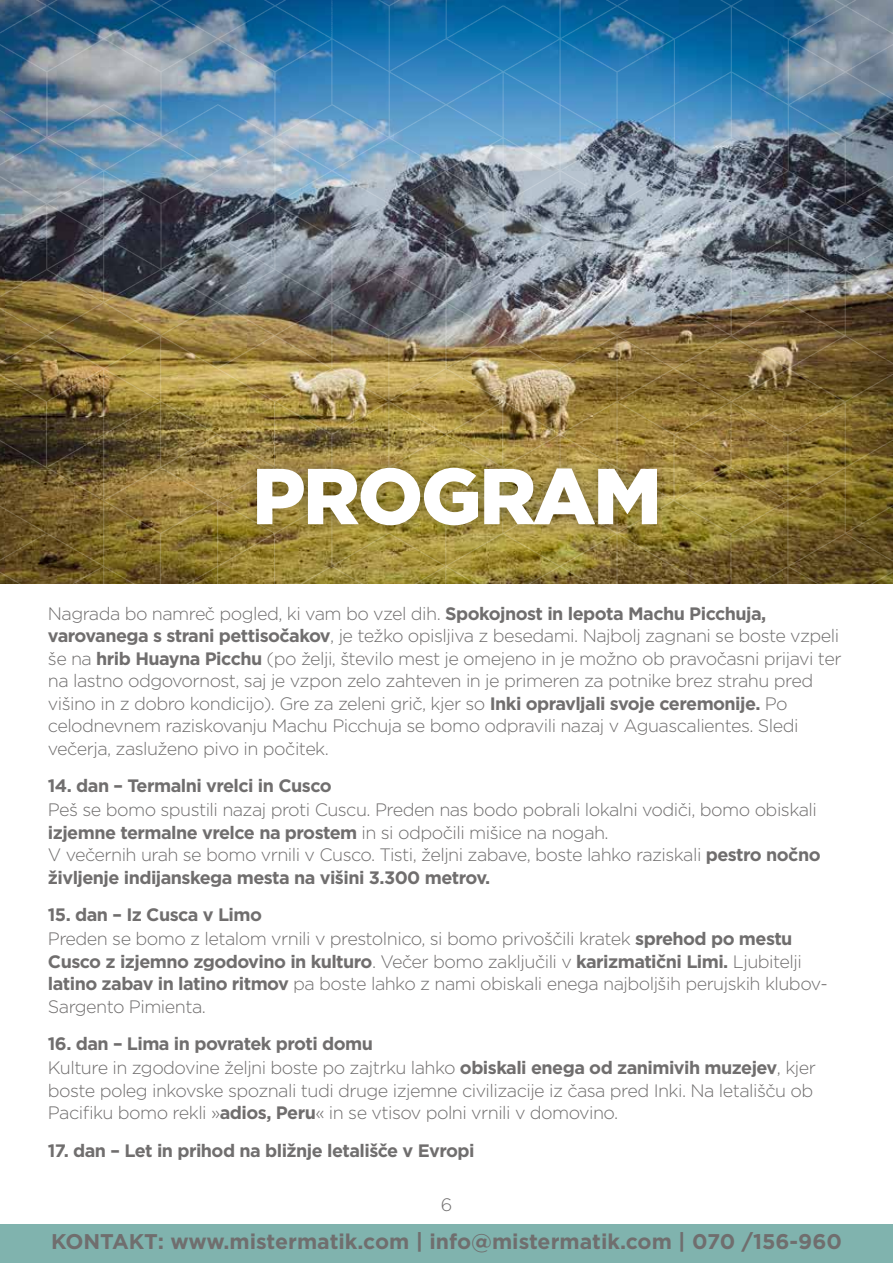
<style>
.page{position:relative;width:893px;height:1263px;background:#fff}
.page>*{position:absolute;margin:0;border:0;box-sizing:border-box;transform-origin:0 0}
.t1{font:900 79.05px "Gotham";letter-spacing:-.03em;color:#fff}
.t2{font:700 21.3px "Gotham";color:#706e6e}
.t3{font:300 18px/22.5px "Gotham";letter-spacing:-.03em;color:#706e6e}
.t4{font:700 18px "Gotham";letter-spacing:-.03em;color:#706e6e}
.s1{font-weight:700}
</style>
<div class="page">
<div style="left:0;top:1224px;width:893px;height:39px;background:#80b3ae"></div>
<img style="left:0;top:0;width:892px;height:584px">
<img style="left:73px;top:434px;width:768px;height:150px">
<h1 class="t1" style="left:252px;top:442px;width:411px">PROGRAM</h1>
<p class="t3" style="left:48px;top:601px;width:795px">Nagrada bo namreč pogled, ki vam bo vzel dih. <span class="s1">Spokojnost in lepota Machu Picchuja, varovanega s strani pettisočakov</span>, je težko opisljiva z besedami. Najbolj zagnani se boste vzpeli še na <span class="s1">hrib Huayna Picchu</span> (po želji, število mest je omejeno in je možno ob pravočasni prijavi ter na lastno odgovornost, saj je vzpon zelo zahteven in je primeren za potnike brez strahu pred višino in z dobro kondicijo). Gre za zeleni grič, kjer so <span class="s1">Inki opravljali svoje ceremonije.</span> Po celodnevnem raziskovanju Machu Picchuja se bomo odpravili nazaj v Aguascalientes. Sledi večerja, zasluženo pivo in počitek.</p>
<p class="t4" style="left:48px;top:774px;width:285px">14. dan – Termalni vrelci in Cusco</p>
<p class="t3" style="left:48px;top:798px;width:774px">Peš se bomo spustili nazaj proti Cuscu. Preden nas bodo pobrali lokalni vodiči, bomo obiskali <span class="s1">izjemne termalne vrelce na prostem</span> in si odpočili mišice na nogah.<br>V večernih urah se bomo vrnili v Cusco. Tisti, željni zabave, boste lahko raziskali <span class="s1">pestro nočno življenje indijanskega mesta na višini 3.300 metrov.</span></p>
<p class="t3" style="left:48px;top:903px;width:781px"><span class="s1">15. dan – Iz Cusca v Limo<br></span>Preden se bomo z letalom vrnili v prestolnico, si bomo privoščili kratek <span class="s1">sprehod po mestu Cusco z izjemno zgodovino in kulturo</span>. Večer bomo zaključili v <span class="s1">karizmatični Limi.</span> Ljubitelji <span class="s1">latino zabav in latino ritmov</span> pa boste lahko z nami obiskali enega najboljših perujskih klubov-Sargento Pimienta.</p>
<p class="t3" style="left:48px;top:1032px;width:770px;line-height:23px"><span class="s1">16. dan – Lima in povratek proti domu<br></span>Kulture in zgodovine željni boste po zajtrku lahko <span class="s1">obiskali enega od zanimivih muzejev</span>, kjer boste poleg inkovske spoznali tudi druge izjemne civilizacije iz časa pred Inki. Na letališču ob Pacifiku bomo rekli »<span class="s1">adios, Peru</span>« in se vtisov polni vrnili v domovino.</p>
<p class="t4" style="left:48px;top:1138px;width:428px">17. dan – Let in prihod na bližnje letališče v Evropi</p>
<p class="t3" style="left:441px;top:1193px;width:13px">6</p>
<p class="t2" style="left:51px;top:1227px;width:792px">KONTAKT: www.mistermatik.com | info@mistermatik.com | 070 /156-960</p>
</div>
